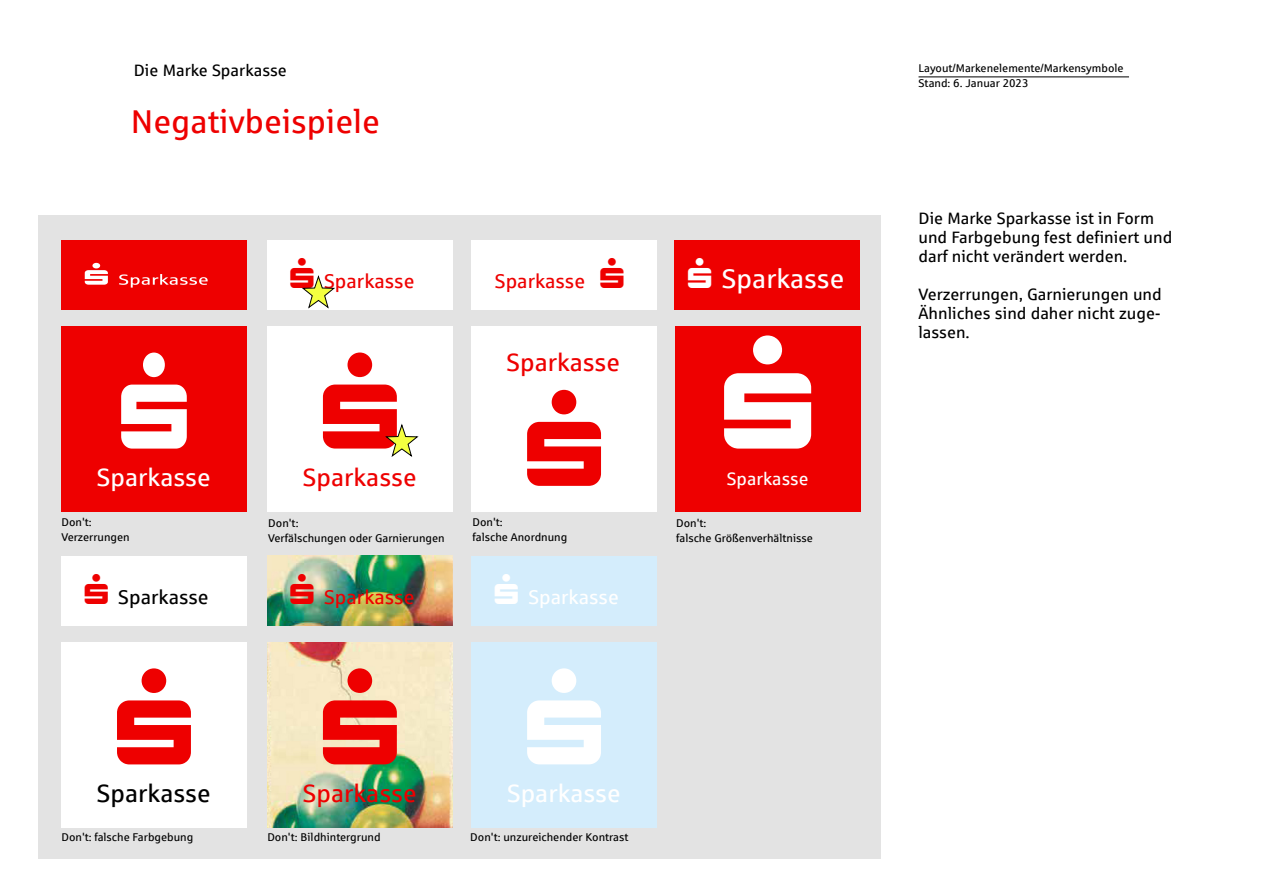
<style>
.page{position:relative;width:1263px;height:893px;background:#fff}
.page>*{position:absolute;margin:0;border:0;box-sizing:border-box;transform-origin:0 0}
.t1{font:33px "Sparkasse Rg";color:#e00}
.t2{font:27px "Sparkasse Rg";color:#fff}
.t3{font:25.05px "Sparkasse Rg";color:#e00}
.t4{font:25.05px "Sparkasse Rg";color:#fff}
.t5{font:25.05px "Sparkasse Rg";color:#000}
.t6{font:19.95px "Sparkasse Rg";color:#e00}
.t7{font:19.95px "Sparkasse Rg";color:#000}
.t8{font:19.95px "Sparkasse Rg";color:#fff}
.t9{font:18px "Sparkasse Rg";color:#fff}
.t10{font:16.5px/19.2px "Sparkasse Rg";color:#000}
.t11{font:11.25px/15px "Sparkasse Rg";color:#000}
.s1{color:#e00}
</style>
<div class="page">
<div style="left:38px;top:215px;width:842px;height:644px;background:#e3e3e3"></div>
<div style="left:61px;top:240px;width:186px;height:70px;background:#e00"></div>
<svg style="left:85px;top:263px;width:123px;height:25px"></svg>
<div style="left:61px;top:556px;width:186px;height:69px;background:#fff"></div>
<div style="left:267px;top:240px;width:186px;height:70px;background:#fff"></div>
<img style="left:267px;top:556px;width:186px;height:69px">
<div style="left:471px;top:240px;width:186px;height:70px;background:#fff"></div>
<div style="left:471px;top:556px;width:186px;height:69px;background:#d4edfc"></div>
<div style="left:674px;top:240px;width:185px;height:70px;background:#e00"></div>
<hr style="left:918px;top:77px;width:211px;height:1px;background:#000">
<div style="left:61px;top:326px;width:186px;height:186px;background:#e00"></div>
<div style="left:61px;top:642px;width:186px;height:185px;background:#fff"></div>
<div style="left:675px;top:326px;width:185px;height:185px;background:#e00"></div>
<div style="left:471px;top:326px;width:186px;height:186px;background:#fff"></div>
<div style="left:471px;top:642px;width:186px;height:185px;background:#d4edfc"></div>
<div style="left:267px;top:326px;width:185px;height:186px;background:#fff"></div>
<img style="left:267px;top:642px;width:185px;height:185px">
<svg style="left:121px;top:353px;width:66px;height:96px"></svg>
<svg style="left:302px;top:276px;width:33px;height:33px"></svg>
<svg style="left:385px;top:423px;width:34px;height:34px"></svg>
<svg style="left:323px;top:667px;width:74px;height:97px;background:#eee6c1"></svg>
<h3 class="t10" style="left:134px;top:60px;width:155px">Die Marke Sparkasse</h3>
<h1 class="t1" style="left:131px;top:102px;width:250px">Negativbeispiele</h1>
<h3 class="t6" style="left:291px;top:269px;width:125px">▲ Sparkasse</h3>
<h3 class="t6" style="left:495px;top:269px;width:130px">Sparkasse ▲</h3>
<h3 class="t4" style="left:97px;top:462px;width:115px">Sparkasse</h3>
<h3 class="t3" style="left:303px;top:462px;width:115px">Sparkasse</h3>
<h3 class="t3" style="left:506px;top:347px;width:115px">Sparkasse</h3>
<h2 class="t2" style="left:688px;top:262px;width:158px">▲ Sparkasse</h2>
<h3 class="t9" style="left:727px;top:468px;width:83px">Sparkasse</h3>
<p class="t11" style="left:61px;top:514px;width:70px">Don't:<br>Verzerrungen</p>
<h3 class="t7" style="left:85px;top:585px;width:125px"><span class="s1">▲</span> Sparkasse</h3>
<p class="t11" style="left:268px;top:515px;width:178px">Don't:<br>Verfälschungen oder Garnierungen</p>
<p class="t11" style="left:472px;top:514px;width:96px">Don't:<br>falsche Anordnung</p>
<p class="t11" style="left:676px;top:515px;width:138px">Don't:<br>falsche Größenverhältnisse</p>
<h3 class="t6" style="left:291px;top:585px;width:125px">▲ Sparkasse</h3>
<h3 class="t8" style="left:495px;top:585px;width:125px">▲ Sparkasse</h3>
<h3 class="t5" style="left:97px;top:777px;width:115px">Sparkasse</h3>
<p class="t11" style="left:61px;top:829px;width:133px">Don't: falsche Farbgebung</p>
<h3 class="t3" style="left:303px;top:777px;width:115px">Sparkasse</h3>
<h3 class="t4" style="left:507px;top:777px;width:115px">Sparkasse</h3>
<p class="t11" style="left:267px;top:829px;width:115px">Don't: Bildhintergrund</p>
<p class="t11" style="left:470px;top:829px;width:160px">Don't: unzureichender Kontrast</p>
<p class="t11" style="left:918px;top:61px;width:207px">Layout/Markenelemente/Markensymbole<br>Stand: 6. Januar 2023</p>
<h3 class="t10" style="left:918px;top:208px;width:255px">Die Marke Sparkasse ist in Form und Farbgebung fest definiert und darf nicht verändert werden.</h3>
<h3 class="t10" style="left:918px;top:284px;width:245px;text-align:justify">Verzerrungen, Garnierungen und Ähnliches sind daher nicht zuge&shy;lassen.</h3>
</div>
